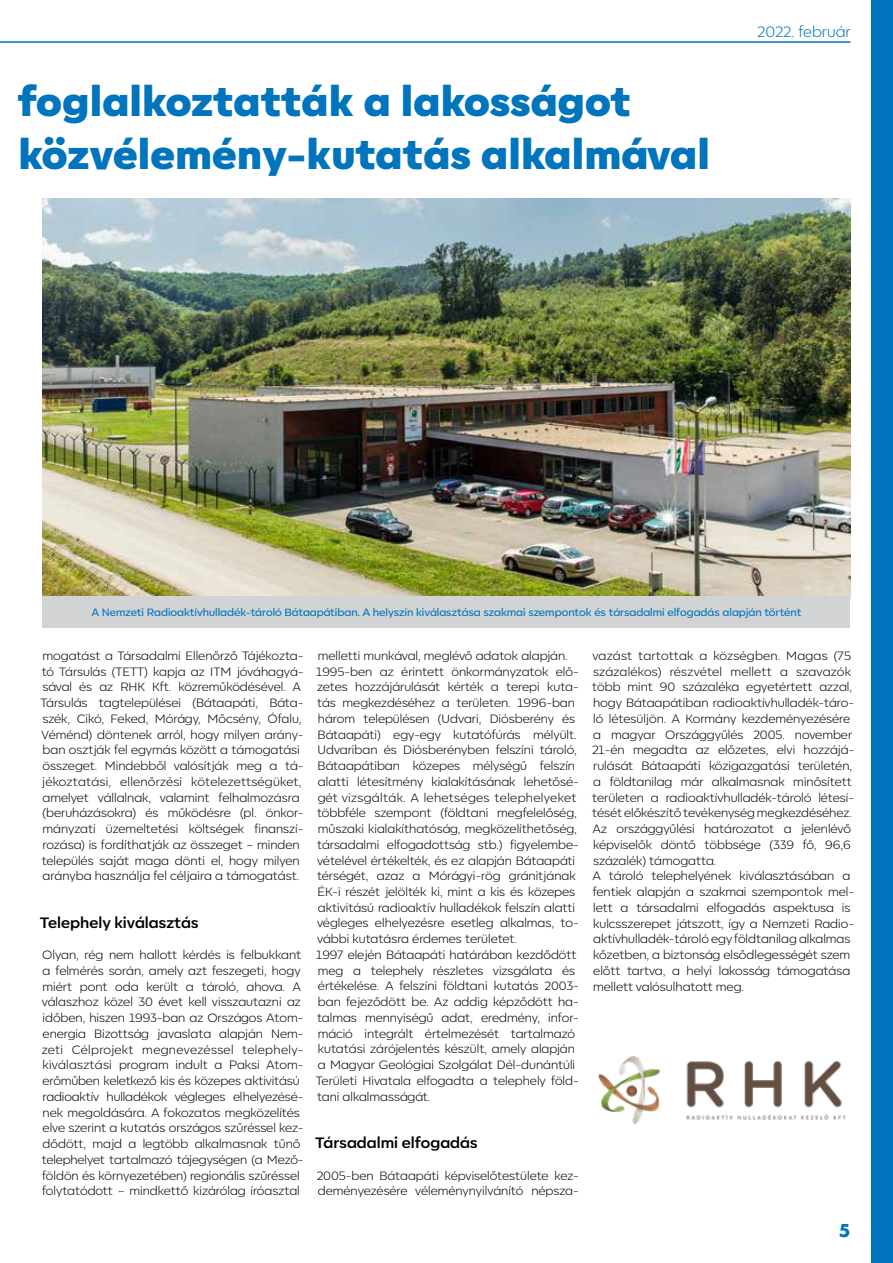
<style>
.page{position:relative;width:893px;height:1263px;background:#fff}
.page>*{position:absolute;margin:0;border:0;box-sizing:border-box;transform-origin:0 0}
.t1{font:900 40.5px/52.5px "Corsa Grotesk";color:#0074bc}
.t2{font:700 19.5px "Futura New";color:#0074bc}
.t3{font:700 15px "Corsa Grotesk";color:#000}
.t4{font:300 15px "Corsa Grotesk";color:#0074bc}
.t5{font:300 12px/15.8px "Corsa Grotesk";color:#000}
.t6{font:500 10.5px "Corsa Grotesk";color:#0074bc}
</style>
<div class="page">
<div style="left:872px;top:0;width:21px;height:1263px;background:#0074bc"></div>
<hr style="left:0;top:41px;width:850px;height:2px;background:#0074bc">
<img style="left:43px;top:198px;width:807px;height:399px">
<div style="left:43px;top:597px;width:807px;height:31px;background:#d1d3d4"></div>
<img style="left:598px;top:1056px;width:248px;height:67px">
<h1 class="t1" style="left:18px;top:75px;width:694px">foglalkoztatták a lakosságot közvélemény-kutatás alkalmával</h1>
<p class="t4" style="left:757px;top:23px;width:95px">2022. február</p>
<p class="t6" style="left:92px;top:606px;width:711px">A Nemzeti Radioaktívhulladék-tároló Bátaapátiban. A helyszín kiválasztása szakmai szempontok és társadalmi elfogadás alapján történt</p>
<p class="t5" style="left:40px;top:647px;width:265px">mogatást a Társadalmi Ellenőrző Tájékozta&shy;tó Társulás (TETT) kapja az ITM jóváhagyá&shy;sával és az RHK Kft. közreműködésével. A Társulás tagtelepülései (Bátaapáti, Báta&shy;szék, Cikó, Feked, Mórágy, Mőcsény, Ófalu, Véménd) döntenek arról, hogy milyen arány&shy;ban osztják fel egymás között a támogatási összeget. Mindebből valósítják meg a tá&shy;jékoztatási, ellenőrzési kötelezettségüket, amelyet vállalnak, valamint felhalmozásra (beruházásokra) és működésre (pl. önkor&shy;mányzati üzemeltetési költségek finanszí&shy;rozása) is fordíthatják az összeget – minden település saját maga dönti el, hogy milyen arányba használja fel céljaira a támogatást.</p>
<p class="t3" style="left:40px;top:913px;width:160px">Telephely kiválasztás</p>
<p class="t5" style="left:42px;top:947px;width:263px">Olyan, rég nem hallott kérdés is felbukkant a felmérés során, amely azt feszegeti, hogy miért pont oda került a tároló, ahova. A válaszhoz közel 30 évet kell visszautazni az időben, hiszen 1993-ban az Országos Atom&shy;energia Bizottság javaslata alapján Nem&shy;zeti Célprojekt megnevezéssel telephely&shy;kiválasztási program indult a Paksi Atom&shy;erőműben keletkező kis és közepes aktivitású radioaktív hulladékok végleges elhelyezésé&shy;nek megoldására. A fokozatos megközelítés elve szerint a kutatás országos szűréssel kez&shy;dődött, majd a legtöbb alkalmasnak tűnő telephelyet tartalmazó tájegységen (a Mező&shy;földön és környezetében) regionális szűréssel folytatódott – mindkettő kizárólag íróasztal</p>
<p class="t5" style="left:316px;top:647px;width:265px">melletti munkával, meglévő adatok alapján.<br>1995-ben az érintett önkormányzatok elő&shy;zetes hozzájárulását kérték a terepi kuta&shy;tás megkezdéséhez a területen. 1996-ban három településen (Udvari, Diósberény és Bátaapáti) egy-egy kutatófúrás mélyült.<br>Udvariban és Diósberényben felszíni tároló, Bátaapátiban közepes mélységű felszín alatti létesítmény kialakításának lehetősé&shy;gét vizsgálták. A lehetséges telephelyeket többféle szempont (földtani megfelelőség, műszaki kialakíthatóság, megközelíthetőség, társadalmi elfogadottság stb.) figyelembe&shy;vételével értékelték, és ez alapján Bátaapáti térségét, azaz a Mórágyi-rög gránitjának ÉK-i részét jelölték ki, mint a kis és közepes aktivitású radioaktív hulladékok felszín alatti végleges elhelyezésre esetleg alkalmas, to&shy;vábbi kutatásra érdemes területet.<br>1997 elején Bátaapáti határában kezdődött meg a telephely részletes vizsgálata és értékelése. A felszíni földtani kutatás 2003- ban fejeződött be. Az addig képződött ha&shy;talmas mennyiségű adat, eredmény, infor&shy;máció integrált értelmezését tartalmazó kutatási zárójelentés készült, amely alapján a Magyar Geológiai Szolgálat Dél-dunántúli Területi Hivatala elfogadta a telephely föld&shy;tani alkalmasságát.</p>
<p class="t3" style="left:315px;top:1133px;width:164px">Társadalmi elfogadás</p>
<p class="t5" style="left:317px;top:1167px;width:264px">2005-ben Bátaapáti képviselőtestülete kez&shy;deményezésére véleménynyilvánító népsza-</p>
<p class="t5" style="left:592px;top:647px;width:264px">vazást tartottak a községben. Magas (75 százalékos) részvétel mellett a szavazók több mint 90 százaléka egyetértett azzal, hogy Bátaapátiban radioaktívhulladék-táro&shy;ló létesüljön. A Kormány kezdeményezésére a magyar Országgyűlés 2005. november 21-én megadta az előzetes, elvi hozzájá&shy;rulását Bátaapáti közigazgatási területén, a földtanilag már alkalmasnak minősített területen a radioaktívhulladék-tároló létesí&shy;tését előkészítő tevékenység megkezdéséhez.<br>Az országgyűlési határozatot a jelenlévő képviselők döntő többsége (339 fő, 96,6 százalék) támogatta.<br>A tároló telephelyének kiválasztásában a fentiek alapján a szakmai szempontok mel&shy;lett a társadalmi elfogadás aspektusa is kulcsszerepet játszott, így a Nemzeti Radio&shy;aktívhulladék-tároló egy földtanilag alkalmas kőzetben, a biztonság elsődlegességét szem előtt tartva, a helyi lakosság támogatása mellett valósulhatott meg.</p>
<h2 class="t2" style="left:839px;top:1218px;width:13px">5</h2>
</div>
